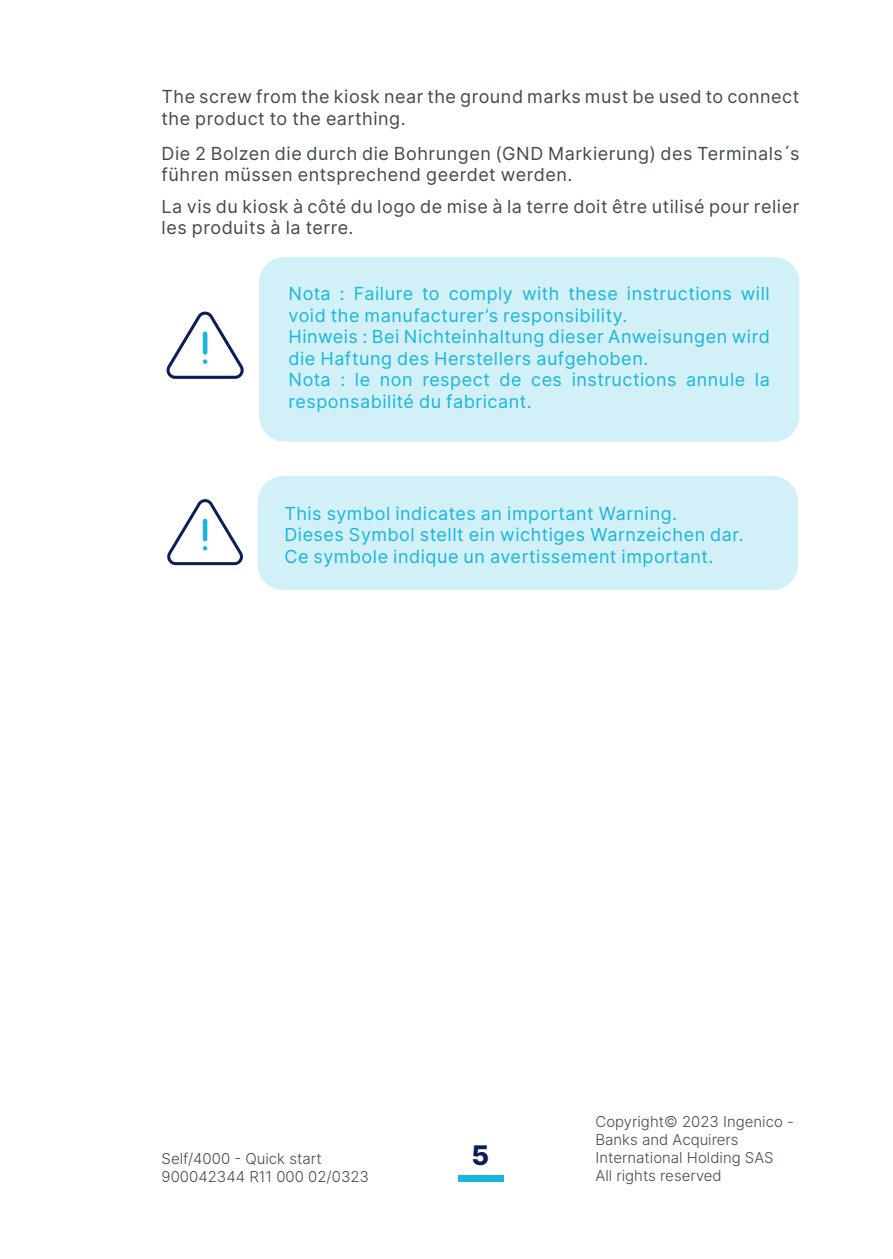
<style>
.page{position:relative;width:893px;height:1259px;background:#fff}
.page>*{position:absolute;margin:0;border:0;box-sizing:border-box;transform-origin:0 0}
.t1{font:800 27px "Inter";color:#0c1e58}
.Style_de_paragraphe{font:18px/21.6px "Inter";letter-spacing:.03em;color:#19b6dd}
.Style_de_paragraphe-2{font:18px/21.6px "Inter";letter-spacing:.03em;color:#414950}
.t2{font:300 15px/18px "Inter";color:#414950}
</style>
<div class="page">
<div style="left:458px;top:1175px;width:45px;height:7px;background:#19b6dd"></div>
<div style="left:258px;top:476px;width:540px;height:114px;background:#d1f0f8;border-radius:26px"></div>
<svg style="left:167px;top:499px;width:76px;height:67px"></svg>
<svg style="left:166px;top:311px;width:78px;height:68px"></svg>
<div style="left:259px;top:257px;width:540px;height:184px;background:#d1f0f8;border-radius:26px"></div>
<p class="Style_de_paragraphe-2" style="left:162px;top:86px;width:639px">The screw from the kiosk near the ground marks must be used to connect the product to the earthing.</p>
<p class="Style_de_paragraphe-2" style="left:162px;top:142px;width:639px">Die 2 Bolzen die durch die Bohrungen (GND Markierung) des Terminals´s</p>
<p class="Style_de_paragraphe-2" style="left:162px;top:163px;width:412px">führen müssen entsprechend geerdet werden.</p>
<p class="Style_de_paragraphe-2" style="left:162px;top:195px;width:639px">La vis du kiosk à côté du logo de mise à la terre doit être utilisé pour relier les produits à la terre.</p>
<p class="Style_de_paragraphe" style="left:289px;top:282px;width:483px">Nota : Failure to comply with these instructions will void the manufacturer’s responsibility.</p>
<p class="Style_de_paragraphe" style="left:289px;top:325px;width:483px">Hinweis : Bei Nichteinhaltung dieser Anweisungen wird die Haftung des Herstellers aufgehoben.</p>
<p class="Style_de_paragraphe" style="left:289px;top:369px;width:483px">Nota : le non respect de ces instructions annule la responsabilité du fabricant.</p>
<p class="Style_de_paragraphe" style="left:284px;top:502px;width:394px">This symbol indicates an important Warning.</p>
<p class="Style_de_paragraphe" style="left:284px;top:523px;width:461px">Dieses Symbol stellt ein wichtiges Warnzeichen dar.</p>
<p class="Style_de_paragraphe" style="left:284px;top:545px;width:431px">Ce symbole indique un avertissement important.</p>
<p class="t2" style="left:162px;top:1149px;width:162px">Self/4000 - Quick start</p>
<h1 class="t1" style="left:472px;top:1135px;width:19px">5</h1>
<p class="t2" style="left:162px;top:1167px;width:209px">900042344 R11 000 02/0323</p>
<p class="t2" style="left:595px;top:1112px;width:200px">Copyright© 2023 Ingenico -<br>Banks and Acquirers<br>International Holding SAS<br>All rights reserved</p>
</div>
